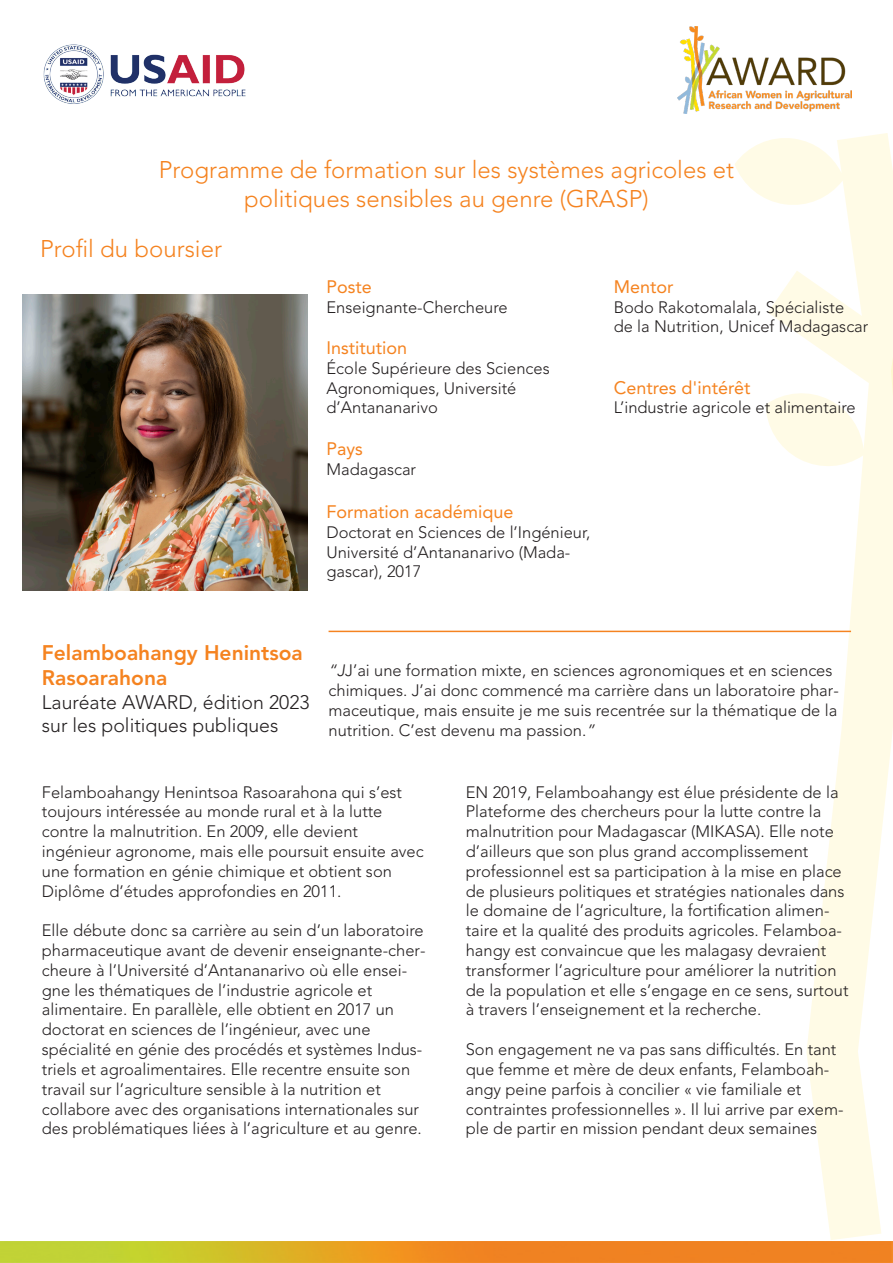
<style>
.page{position:relative;width:893px;height:1263px;background:#fff}
.page>*{position:absolute;margin:0;border:0;box-sizing:border-box;transform-origin:0 0}
.t1{font:300 24px/28.8px "Avenir LT Std";color:#f58320;text-align:center}
.t2{font:800 21px/25.2px "Avenir LT Std";color:#f58320}
.t3{font:300 19.5px/23.4px "Avenir LT Std";color:#231f20}
.t4{font:18px "Avenir LT Std";color:#f58320}
.t5{font:300 16.5px/19.8px "Avenir LT Std";color:#231f20}
.s1{font-family:"Avenir";font-style:italic}
</style>
<div class="page">
<svg style="left:734px;top:133px;width:157px;height:1107px"></svg>
<svg style="left:891px;top:160px;width:2px;height:583px"></svg>
<img style="left:43px;top:44px;width:203px;height:60px">
<img style="left:677px;top:26px;width:174px;height:87px">
<img style="left:22px;top:294px;width:286px;height:296px">
<hr style="left:329px;top:631px;width:522px;height:1px;background:#f58320">
<img style="left:0;top:1242px;width:893px;height:21px">
<h1 class="t1" style="left:159px;top:156px;width:577px">Programme de formation sur les systèmes agricoles et politiques sensibles au genre (GRASP)</h1>
<h1 class="t1" style="left:40px;top:235px;width:183px">Profil du boursier</h1>
<p class="t4" style="left:326px;top:276px;width:47px">Poste</p>
<p class="t5" style="left:326px;top:297px;width:183px">Enseignante-Chercheure</p>
<p class="t4" style="left:326px;top:337px;width:82px">Institution</p>
<p class="t5" style="left:326px;top:358px;width:225px">École Supérieure des Sciences<br>Agronomiques, Université d’Antananarivo</p>
<p class="t4" style="left:326px;top:438px;width:38px">Pays</p>
<p class="t5" style="left:326px;top:459px;width:91px">Madagascar</p>
<p class="t4" style="left:326px;top:501px;width:189px">Formation académique</p>
<p class="t5" style="left:326px;top:522px;width:265px">Doctorat en Sciences de l’Ingénieur,<br>Université d’Antananarivo (Mada&shy;gascar), 2017</p>
<p class="t4" style="left:614px;top:276px;width:61px">Mentor</p>
<p class="t5" style="left:614px;top:297px;width:256px">Bodo Rakotomalala, Spécialiste<br>de la Nutrition, Unicef Madagascar</p>
<p class="t4" style="left:614px;top:377px;width:138px">Centres d'intérêt</p>
<p class="t5" style="left:614px;top:398px;width:244px">L’industrie agricole et alimentaire</p>
<p class="t2" style="left:42px;top:640px;width:262px">Felamboahangy Henintsoa<br>Rasoarahona</p>
<p class="t3" style="left:42px;top:690px;width:269px">Lauréate AWARD, édition 2023 sur les politiques publiques</p>
<p class="t5" style="left:329px;top:660px;width:512px"><span class="s1">“J</span>J’ai une formation mixte, en sciences agronomiques et en sciences chimiques. J’ai donc commencé ma carrière dans un laboratoire phar&shy;maceutique, mais ensuite je me suis recentrée sur la thématique de la nutrition. C’est devenu ma passion.<span class="s1">”</span></p>
<p class="t5" style="left:42px;top:782px;width:383px">Felamboahangy Henintsoa Rasoarahona qui s’est toujours intéressée au monde rural et à la lutte contre la malnutrition. En 2009, elle devient ingénieur agronome, mais elle poursuit ensuite avec une formation en génie chimique et obtient son Diplôme d’études approfondies en 2011.</p>
<p class="t5" style="left:42px;top:921px;width:385px">Elle débute donc sa carrière au sein d’un laboratoire pharmaceutique avant de devenir enseignante-cher&shy;cheure à l’Université d’Antananarivo où elle ensei&shy;gne les thématiques de l’industrie agricole et alimentaire. En parallèle, elle obtient en 2017 un doctorat en sciences de l’ingénieur, avec une spécialité en génie des procédés et systèmes Indus&shy;triels et agroalimentaires. Elle recentre ensuite son travail sur l’agriculture sensible à la nutrition et collabore avec des organisations internationales sur des problématiques liées à l’agriculture et au genre.</p>
<p class="t5" style="left:466px;top:782px;width:384px">EN 2019, Felamboahangy est élue présidente de la Plateforme des chercheurs pour la lutte contre la malnutrition pour Madagascar (MIKASA). Elle note d’ailleurs que son plus grand accomplissement professionnel est sa participation à la mise en place de plusieurs politiques et stratégies nationales dans le domaine de l’agriculture, la fortification alimen&shy;taire et la qualité des produits agricoles. Felamboa&shy;hangy est convaincue que les malagasy devraient transformer l’agriculture pour améliorer la nutrition de la population et elle s’engage en ce sens, surtout à travers l’enseignement et la recherche.</p>
<p class="t5" style="left:466px;top:1039px;width:379px">Son engagement ne va pas sans difficultés. En tant que femme et mère de deux enfants, Felamboah&shy;angy peine parfois à concilier « vie familiale et contraintes professionnelles ». Il lui arrive par exem&shy;ple de partir en mission pendant deux semaines</p>
</div>
